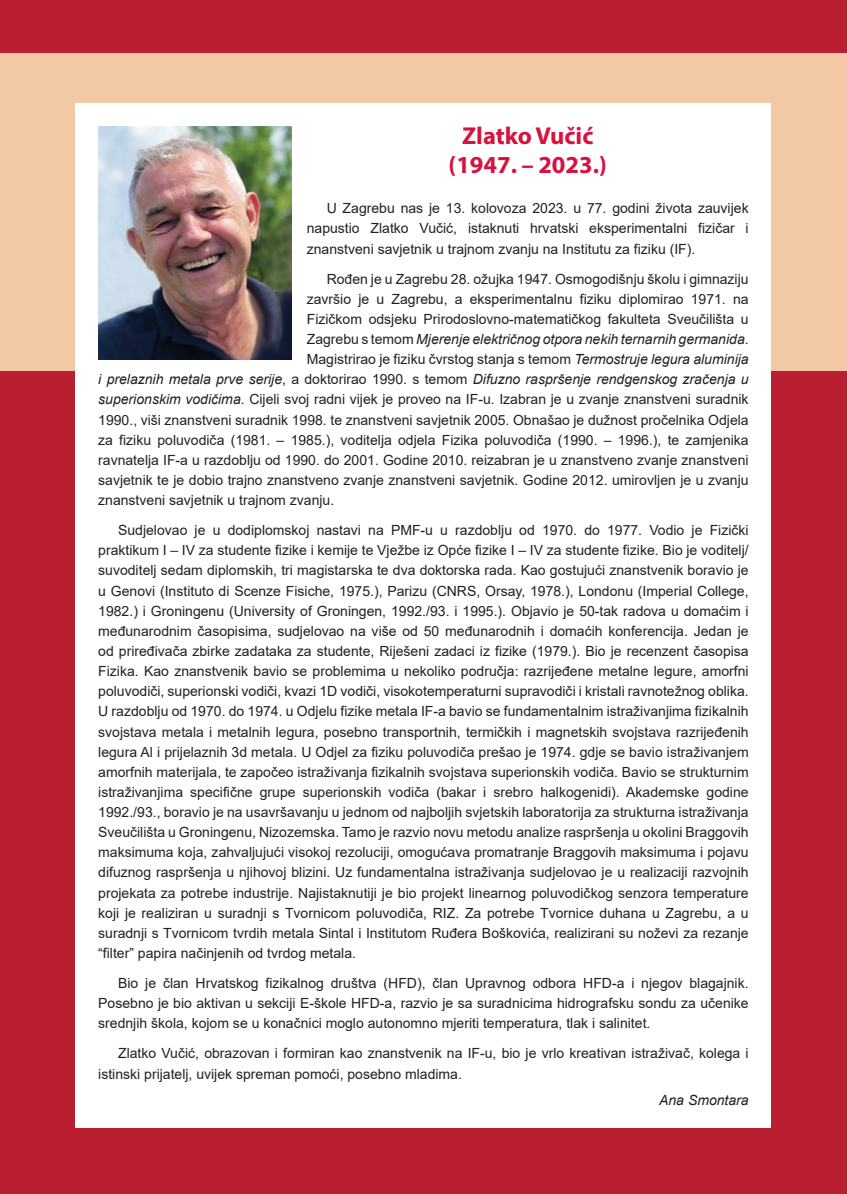
<style>
.page{position:relative;width:847px;height:1194px;background:#fff}
.page>*{position:absolute;margin:0;border:0;box-sizing:border-box;transform-origin:0 0}
.t1{font:700 24.5px/29.4px "Myriad Pro";color:#d7123e;text-align:center}
.t2{font:14px/20.1px "Arial";color:#231f20;text-align:justify}
.t3{font:italic 14px "Arial";color:#231f20}
.s1{font-style:normal}
.s2{font-style:italic}
</style>
<div class="page">
<div style="left:0;top:0;width:846px;height:1193px;background:#b91f31"></div>
<div style="left:0;top:54px;width:846px;height:317px;background:#f3c8a4"></div>
<div style="left:76px;top:103px;width:694px;height:1024px;background:#fff"></div>
<img style="left:98px;top:126px;width:194px;height:234px">
<h1 class="t1" style="left:448px;top:123px;width:160px">Zlatko Vučić (1947. – 2023.)</h1>
<p class="t2" style="left:307px;top:198px;width:443px;text-indent:20px">U Zagrebu nas je 13. kolovoza 2023. u 77. godini života zauvijek napustio Zlatko Vučić, istaknuti hrvatski eksperimentalni fizičar i znanstveni savjetnik u trajnom zvanju na Institutu za fiziku (IF).</p>
<p class="t2" style="left:326px;top:269px;width:423px">Rođen je u Zagrebu 28. ožujka 1947. Osmogodišnju školu i gimnaziju</p>
<p class="t2" style="left:307px;top:289px;width:443px">završio je u Zagrebu, a eksperimentalnu fiziku diplomirao 1971. na</p>
<p class="t2" style="left:307px;top:309px;width:443px">Fizičkom odsjeku Prirodoslovno-matematičkog fakulteta Sveučilišta u</p>
<p class="t3" style="left:307px;top:331px;width:443px"><span class="s1">Zagrebu s temom</span> Mjerenje električnog otpora nekih ternarnih germanida<span class="s1">.</span></p>
<p class="t2" style="left:307px;top:349px;width:443px">Magistrirao je fiziku čvrstog stanja s temom <span class="s2">Termostruje legura aluminija</span></p>
<p class="t3" style="left:98px;top:371px;width:651px">i prelaznih metala prve serije<span class="s1">, a doktorirao 1990. s temom</span> Difuzno raspršenje rendgenskog zračenja u</p>
<p class="t2" style="left:98px;top:389px;width:651px"><span class="s2">superionskim vodičima</span>. Cijeli svoj radni vijek je proveo na IF-u. Izabran je u zvanje znanstveni suradnik</p>
<p class="t2" style="left:98px;top:409px;width:651px">1990., viši znanstveni suradnik 1998. te znanstveni savjetnik 2005. Obnašao je dužnost pročelnika Odjela</p>
<p class="t2" style="left:98px;top:430px;width:651px">za fiziku poluvodiča (1981. – 1985.), voditelja odjela Fizika poluvodiča (1990. – 1996.), te zamjenika</p>
<p class="t2" style="left:98px;top:450px;width:651px">ravnatelja IF-a u razdoblju od 1990. do 2001. Godine 2010. reizabran je u znanstveno zvanje znanstveni</p>
<p class="t2" style="left:98px;top:470px;width:651px">savjetnik te je dobio trajno znanstveno zvanje znanstveni savjetnik. Godine 2012. umirovljen je u zvanju</p>
<p class="t2" style="left:98px;top:490px;width:237px">znanstveni savjetnik u trajnom zvanju.</p>
<p class="t2" style="left:98px;top:520px;width:651px;text-indent:20px">Sudjelovao je u dodiplomskoj nastavi na PMF-u u razdoblju od 1970. do 1977. Vodio je Fizički praktikum I – IV za studente fizike i kemije te Vježbe iz Opće fizike I – IV za studente fizike. Bio je voditelj/ suvoditelj sedam diplomskih, tri magistarska te dva doktorska rada. Kao gostujući znanstvenik boravio je u Genovi (Instituto di Scenze Fisiche, 1975.), Parizu (CNRS, Orsay, 1978.), Londonu (Imperial College, 1982.) i Groningenu (University of Groningen, 1992./93. i 1995.). Objavio je 50-tak radova u domaćim i međunarodnim časopisima, sudjelovao na više od 50 međunarodnih i domaćih konferencija. Jedan je od priređivača zbirke zadataka za studente, Riješeni zadaci iz fizike (1979.). Bio je recenzent časopisa Fizika. Kao znanstvenik bavio se problemima u nekoliko područja: razrijeđene metalne legure, amorfni poluvodiči, superionski vodiči, kvazi 1D vodiči, visokotemperaturni supravodiči i kristali ravnotežnog oblika.<br>U razdoblju od 1970. do 1974. u Odjelu fizike metala IF-a bavio se fundamentalnim istraživanjima fizikalnih svojstava metala i metalnih legura, posebno transportnih, termičkih i magnetskih svojstava razrijeđenih legura Al i prijelaznih 3d metala. U Odjel za fiziku poluvodiča prešao je 1974. gdje se bavio istraživanjem amorfnih materijala, te započeo istraživanja fizikalnih svojstava superionskih vodiča. Bavio se strukturnim istraživanjima specifične grupe superionskih vodiča (bakar i srebro halkogenidi). Akademske godine 1992./93., boravio je na usavršavanju u jednom od najboljih svjetskih laboratorija za strukturna istraživanja Sveučilišta u Groningenu, Nizozemska. Tamo je razvio novu metodu analize raspršenja u okolini Braggovih maksimuma koja, zahvaljujući visokoj rezoluciji, omogućava promatranje Braggovih maksimuma i pojavu difuznog raspršenja u njihovoj blizini. Uz fundamentalna istraživanja sudjelovao je u realizaciji razvojnih projekata za potrebe industrije. Najistaknutiji je bio projekt linearnog poluvodičkog senzora temperature koji je realiziran u suradnji s Tvornicom poluvodiča, RIZ. Za potrebe Tvornice duhana u Zagrebu, a u suradnji s Tvornicom tvrdih metala Sintal i Institutom Ruđera Boškovića, realizirani su noževi za rezanje “filter” papira načinjenih od tvrdog metala.</p>
<p class="t2" style="left:98px;top:973px;width:651px;text-indent:20px">Bio je član Hrvatskog fizikalnog društva (HFD), član Upravnog odbora HFD-a i njegov blagajnik.<br>Posebno je bio aktivan u sekciji E-škole HFD-a, razvio je sa suradnicima hidrografsku sondu za učenike srednjih škola, kojom se u konačnici moglo autonomno mjeriti temperatura, tlak i salinitet.</p>
<p class="t2" style="left:98px;top:1043px;width:651px;text-indent:20px">Zlatko Vučić, obrazovan i formiran kao znanstvenik na IF-u, bio je vrlo kreativan istraživač, kolega i istinski prijatelj, uvijek spreman pomoći, posebno mladima.</p>
<p class="t3" style="left:659px;top:1092px;width:91px">Ana Smontara</p>
</div>
